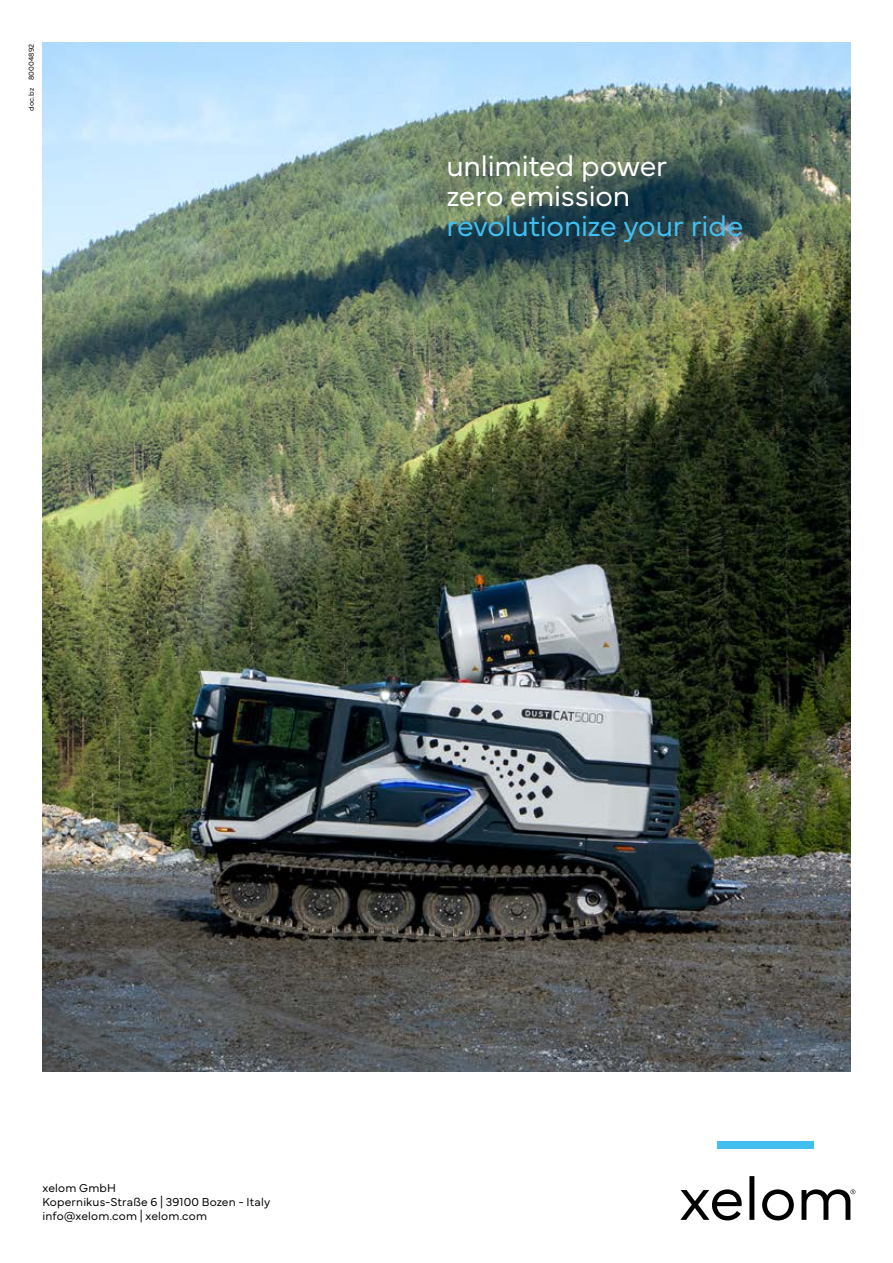
<style>
.page{position:relative;width:893px;height:1263px;background:#fff}
.page>*{position:absolute;margin:0;border:0;box-sizing:border-box;transform-origin:0 0}
.t1{font:300 30px/30px "Mundial";letter-spacing:-.01em;color:#fff}
.t2{font:300 30px "Mundial";letter-spacing:-.01em;color:#41c0f0}
.t3{font:300 12px/14.4px "Mundial";letter-spacing:.015em;color:#000}
.t4{font:300 7.5px "Mundial";letter-spacing:.025em;color:#000}
</style>
<div class="page">
<div style="left:717px;top:1141px;width:96px;height:8px;background:#41c0f0"></div>
<svg style="left:680px;top:1176px;width:175px;height:44px"></svg>
<img style="left:43px;top:43px;width:807px;height:1028px">
<p class="t4" style="left:25px;top:111px;width:69px;rotate:-90deg">doc.bz 80004892</p>
<h1 class="t1" style="left:446px;top:148px;width:222px">unlimited power zero emission</h1>
<h1 class="t2" style="left:446px;top:202px;width:298px">revolutionize your ride</h1>
<p class="t3" style="left:43px;top:1179px;width:229px">xelom GmbH<br>Kopernikus-Straße 6 | 39100 Bozen - Italy info@xelom.com | xelom.com</p>
</div>
